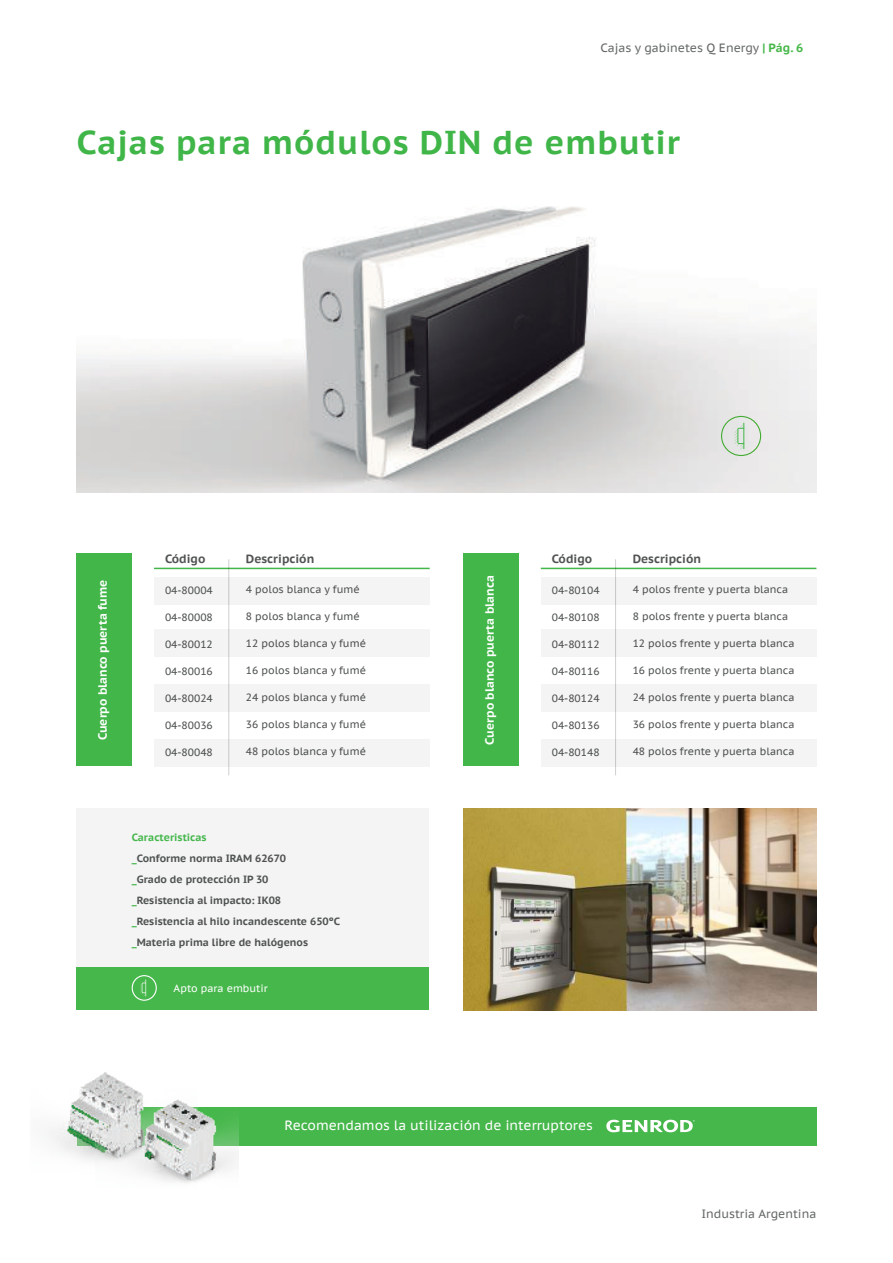
<style>
.page{position:relative;width:893px;height:1263px;background:#fff}
.page>*{position:absolute;margin:0;border:0;box-sizing:border-box;transform-origin:0 0}
.t1{font:700 33px "PT Sans Caption";letter-spacing:.03em;color:#40b649}
.t2{font:13.5px "PT Sans Caption";color:#fff}
.t3{font:12px "PT Sans Caption";color:#666969}
.t4{font:700 12px "PT Sans Caption";color:#fff}
.t5{font:700 12px "PT Sans Caption";color:#515353}
.t6{font:10.5px "PT Sans Caption";color:#4f5252}
.t7{font:700 10.5px/21px "PT Sans Caption";color:#4f5252}
.t8{font:10.5px "PT Sans Caption";color:#fff}
.s1{font-weight:700;color:#45b749}
.s2{color:#44b74b}
</style>
<div class="page">
<div style="left:76px;top:808px;width:353px;height:202px;background:#f4f4f4"></div>
<div style="left:76px;top:968px;width:353px;height:42px;background:#46b74b"></div>
<div style="left:77px;top:1106px;width:739px;height:39px;background:#46b74b"></div>
<img style="left:49px;top:1072px;width:89px;height:90px">
<img style="left:96px;top:1092px;width:142px;height:91px">
<svg style="left:606px;top:1120px;width:89px;height:12px"></svg>
<img style="left:77px;top:206px;width:740px;height:286px">
<div style="left:154px;top:577px;width:276px;height:28px;background:#f4f4f4"></div>
<hr style="left:154px;top:568px;width:276px;height:1px;background:#42b649">
<hr style="left:228px;top:559px;width:1px;height:216px;background:#000001">
<div style="left:154px;top:630px;width:276px;height:27px;background:#f4f4f4"></div>
<div style="left:154px;top:685px;width:276px;height:27px;background:#f4f4f4"></div>
<div style="left:154px;top:740px;width:276px;height:27px;background:#f4f4f4"></div>
<div style="left:77px;top:553px;width:55px;height:213px;background:#42b649"></div>
<div style="left:541px;top:577px;width:275px;height:28px;background:#f4f4f4"></div>
<hr style="left:541px;top:568px;width:275px;height:1px;background:#42b649">
<hr style="left:615px;top:559px;width:1px;height:216px;background:#000001">
<div style="left:541px;top:630px;width:275px;height:27px;background:#f4f4f4"></div>
<div style="left:541px;top:685px;width:275px;height:27px;background:#f4f4f4"></div>
<div style="left:541px;top:740px;width:275px;height:27px;background:#f4f4f4"></div>
<div style="left:463px;top:553px;width:56px;height:213px;background:#42b649"></div>
<svg style="left:734px;top:423px;width:10px;height:26px"></svg>
<div style="left:721px;top:416px;width:40px;height:40px;border:1px solid #45ac34;border-radius:50%"></div>
<svg style="left:140px;top:979px;width:6px;height:17px"></svg>
<div style="left:132px;top:975px;width:25px;height:26px;border:1px solid #fff;border-radius:50%"></div>
<img style="left:463px;top:808px;width:353px;height:202px">
<p class="t3" style="left:600px;top:40px;width:204px">Cajas y gabinetes Q Energy <span class="s1">| Pág. 6</span></p>
<h1 class="t1" style="left:77px;top:121px;width:605px">Cajas para módulos DIN de embutir</h1>
<p class="t5" style="left:165px;top:551px;width:42px">Código</p>
<p class="t5" style="left:246px;top:551px;width:70px">Descripción</p>
<p class="t5" style="left:552px;top:551px;width:42px">Código</p>
<p class="t5" style="left:633px;top:551px;width:70px">Descripción</p>
<p class="t4" style="left:481px;top:745px;width:171px;rotate:-90deg">Cuerpo blanco puerta blanca</p>
<p class="t4" style="left:95px;top:740px;width:162px;rotate:-90deg">Cuerpo blanco puerta fume</p>
<p class="t6" style="left:633px;top:583px;width:157px">4 polos frente y puerta blanca</p>
<p class="t6" style="left:246px;top:583px;width:115px">4 polos blanca y fumé</p>
<p class="t6" style="left:246px;top:610px;width:115px">8 polos blanca y fumé</p>
<p class="t6" style="left:246px;top:637px;width:121px">12 polos blanca y fumé</p>
<p class="t6" style="left:246px;top:664px;width:121px">16 polos blanca y fumé</p>
<p class="t6" style="left:246px;top:691px;width:121px">24 polos blanca y fumé</p>
<p class="t6" style="left:246px;top:718px;width:121px">36 polos blanca y fumé</p>
<p class="t6" style="left:246px;top:745px;width:121px">48 polos blanca y fumé</p>
<p class="t6" style="left:165px;top:583px;width:49px">04-80004</p>
<p class="t6" style="left:165px;top:610px;width:49px">04-80008</p>
<p class="t6" style="left:165px;top:637px;width:49px">04-80012</p>
<p class="t6" style="left:165px;top:664px;width:49px">04-80016</p>
<p class="t6" style="left:165px;top:691px;width:49px">04-80024</p>
<p class="t6" style="left:165px;top:718px;width:49px">04-80036</p>
<p class="t6" style="left:165px;top:745px;width:49px">04-80048</p>
<p class="t6" style="left:552px;top:583px;width:49px">04-80104</p>
<p class="t6" style="left:552px;top:610px;width:49px">04-80108</p>
<p class="t6" style="left:552px;top:637px;width:49px">04-80112</p>
<p class="t6" style="left:552px;top:664px;width:49px">04-80116</p>
<p class="t6" style="left:552px;top:691px;width:49px">04-80124</p>
<p class="t6" style="left:552px;top:718px;width:49px">04-80136</p>
<p class="t6" style="left:552px;top:745px;width:49px">04-80148</p>
<p class="t6" style="left:633px;top:610px;width:157px">8 polos frente y puerta blanca</p>
<p class="t6" style="left:633px;top:637px;width:163px">12 polos frente y puerta blanca</p>
<p class="t6" style="left:633px;top:664px;width:163px">16 polos frente y puerta blanca</p>
<p class="t6" style="left:633px;top:691px;width:163px">24 polos frente y puerta blanca</p>
<p class="t6" style="left:633px;top:718px;width:163px">36 polos frente y puerta blanca</p>
<p class="t6" style="left:633px;top:745px;width:163px">48 polos frente y puerta blanca</p>
<p class="t7" style="left:132px;top:827px;width:210px"><span class="s2">Caracteristicas<br>_</span>Conforme norma IRAM 62670<br><span class="s2">_</span>Grado de protección IP 30<br><span class="s2">_</span>Resistencia al impacto: IK08 <span class="s2">_</span>Resistencia al hilo incandescente 650ºC <span class="s2">_</span>Materia prima libre de halógenos</p>
<p class="t8" style="left:174px;top:981px;width:96px">Apto para embutir</p>
<p class="t2" style="left:285px;top:1117px;width:310px">Recomendamos la utilización de interruptores</p>
<p class="t3" style="left:701px;top:1206px;width:117px">Industria Argentina</p>
</div>
